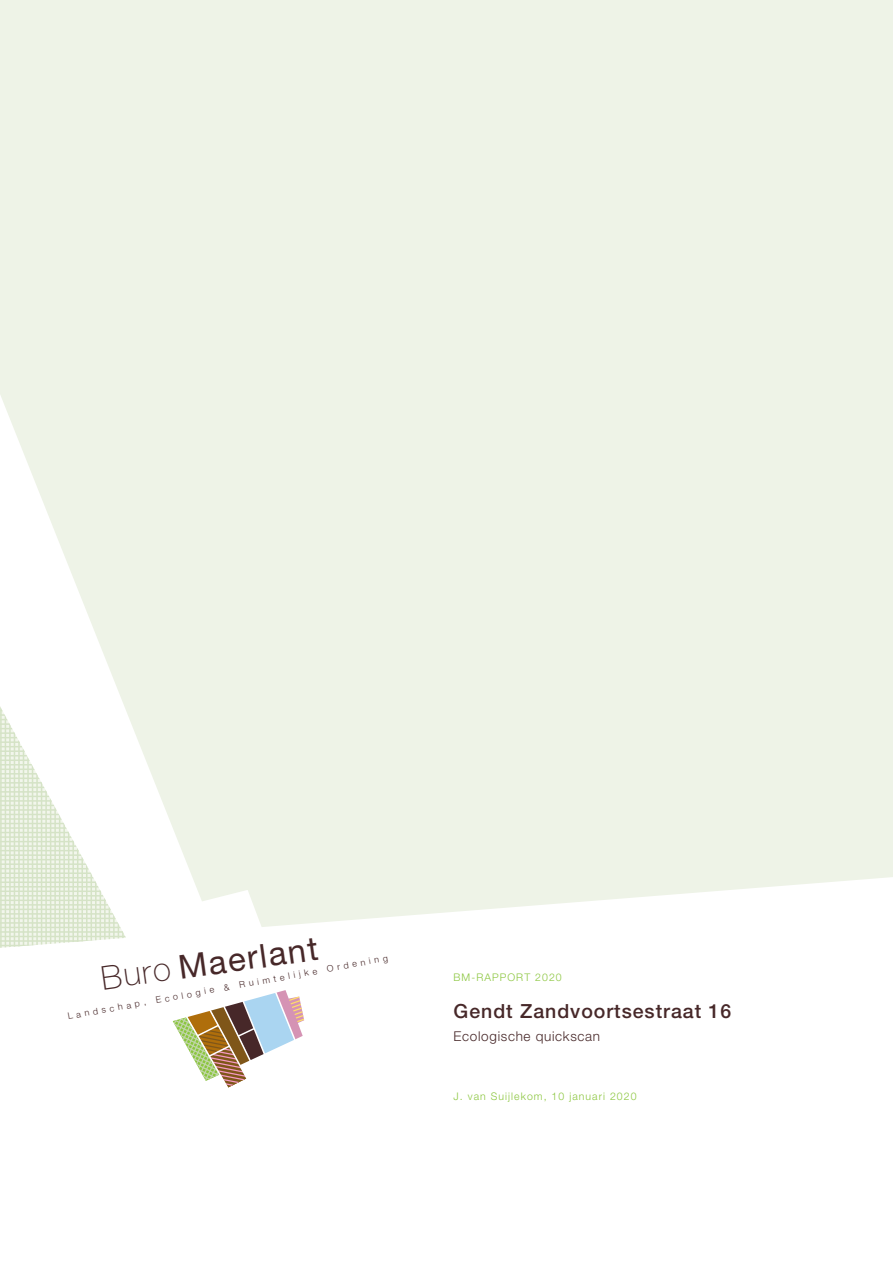
<style>
.page{position:relative;width:893px;height:1263px;background:#fff}
.page>*{position:absolute;margin:0;border:0;box-sizing:border-box;transform-origin:0 0}
.t1{font:33px "Helvetica Neue LT Pro";color:#472829}
.t2{font:500 19.5px "Helvetica Neue LT Pro";letter-spacing:.05em;color:#472829}
.t3{font:300 13.5px "Helvetica Neue LT Pro";letter-spacing:.05em;color:#472829}
.bijschrift{font:300 10.5px "Helvetica Neue LT Pro";letter-spacing:.1em;color:#8bc63e}
.t4{font:300 9px "Helvetica Neue LT Pro";color:#472829}
.s1{font-weight:100}
</style>
<div class="page">
<div style="left:0;top:0;width:893px;height:927px;background:#eef3e7"></div>
<svg style="left:173px;top:990px;width:131px;height:98px"></svg>
<svg style="left:0;top:659px;width:126px;height:289px"></svg>
<h1 class="t1" style="left:98px;top:959px;width:220px;rotate:-8deg"><span class="s1">Buro</span> Maerlant</h1>
<p class="t4" style="left:67px;top:1010px;width:327px;rotate:-10deg">Landschap, Ecologie &amp; Ruimtelijke Ordening</p>
<p class="bijschrift" style="left:454px;top:971px;width:110px">BM-RAPPORT 2020</p>
<p class="t2" style="left:454px;top:1000px;width:279px">Gendt Zandvoortsestraat 16</p>
<p class="t3" style="left:454px;top:1028px;width:148px">Ecologische quickscan</p>
<p class="bijschrift" style="left:454px;top:1089px;width:184px">J. van Suijlekom, 10 januari 2020</p>
</div>
